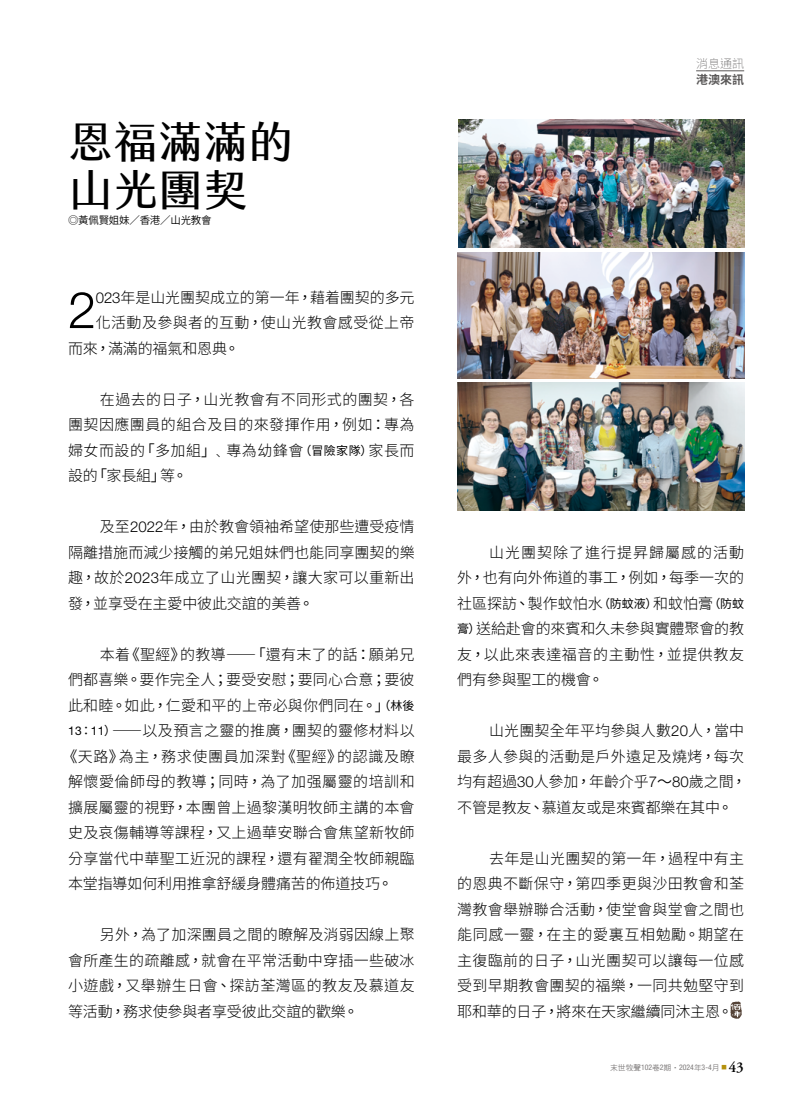
<style>
.page{position:relative;width:808px;height:1106px;background:#fff}
.page>*{position:absolute;margin:0;border:0;box-sizing:border-box;transform-origin:0 0}
.t1{font:300 50.7px "Helvetica Neue";color:#000}
.t2{font:42.75px/48px "jf jinxuan fresh 2.2 Medium";color:#000;scale:1.05 1}
.t3{font:300 15px/25.5px "Source Han Sans TC";letter-spacing:.02em;color:#000;text-align:justify}
.t4{font:300 15px "Source Han Sans TC";letter-spacing:-.01em;color:#000}
.t5{font:300 15px "Source Han Sans TC";letter-spacing:.045em;color:#000}
.t6{font:300 15px "Source Han Sans TC";letter-spacing:-.005em;color:#000}
.t7{font:600 15px "Adobe Garamond Pro";color:#000}
.t8{font:700 12px "Source Han Sans TC";color:#595757}
.t9{font:200 12px "Source Han Sans TC";color:#595757}
.t10{font:10.5px "Source Han Sans TC";letter-spacing:-.025em;color:#000}
.t11{font:condensed 7.65px "Helvetica Neue";color:#7d7a7a}
.s1{font-family:"Helvetica Neue"}
.s2{font-weight:400}
.s3{font-weight:400;font-size:12px}
.s4{font-family:"Helvetica Neue";font-weight:400;font-size:12px}
.s5{font-family:"DF Hei W5 WINP BF";font-stretch:normal}
.s6{font-family:"DF Hei W7 WINP BF";font-stretch:normal;font-size:6px;color:#b4910c}
</style>
<div class="page">
<svg style="left:730px;top:1001px;width:12px;height:17px"></svg>
<hr style="left:696px;top:71px;width:48px;height:1px;background:#595757">
<img style="left:458px;top:119px;width:286px;height:129px">
<img style="left:457px;top:252px;width:287px;height:126px">
<img style="left:457px;top:383px;width:287px;height:127px">
<h2 class="t2" style="left:68px;top:120px;width:216px">恩福滿滿的山光團契</h2>
<p class="t10" style="left:68px;top:214px;width:145px">◎黃佩賢姐妹／香港／山光教會</p>
<h1 class="t1" style="left:68px;top:279px;width:30px">2</h1>
<p class="t6" style="left:96px;top:288px;width:320px"><span class="s1">023</span>年是山光團契成立的第一年<span class="s2">，</span>藉着團契的多元</p>
<p class="t3" style="left:96px;top:310px;width:320px">化活動及參與者的互動<span class="s2">，</span>使山光教會感受從上帝</p>
<p class="t4" style="left:68px;top:339px;width:173px">而來<span class="s2">，</span>滿滿的福氣和恩典<span class="s2">。</span></p>
<p class="t3" style="left:68px;top:387px;width:348px;text-indent:32px">在過去的日子<span class="s2">，</span>山光教會有不同形式的團契<span class="s2">，</span>各團契因應團員的組合及目的來發揮作用<span class="s2">，</span>例如<span class="s2">：</span>專為婦女而設的<span class="s2">「</span>多加組<span class="s2">」</span>﹑專為幼鋒會<span class="s3">（冒險家隊）</span>家長而設的<span class="s2">「</span>家長組<span class="s2">」</span>等<span class="s2">。</span></p>
<p class="t3" style="left:68px;top:514px;width:348px;text-indent:32px">及至<span class="s1">2022</span>年<span class="s2">，</span>由於教會領袖希望使那些遭受疫情隔離措施而減少接觸的弟兄姐妹們也能同享團契的樂趣<span class="s2">，</span>故於<span class="s1">2023</span>年成立了山光團契<span class="s2">，</span>讓大家可以重新出發<span class="s2">，</span>並享受在主愛中彼此交誼的美善<span class="s2">。</span></p>
<p class="t3" style="left:100px;top:642px;width:316px">本着<span class="s2">《</span>聖經<span class="s2">》</span>的教導<span class="s2">⸺「</span>還有末了的話<span class="s2">：</span>願弟兄</p>
<p class="t3" style="left:68px;top:667px;width:348px">們都喜樂<span class="s2">。</span>要作完全人<span class="s2">；</span>要受安慰<span class="s2">；</span>要同心合意<span class="s2">；</span>要彼</p>
<p class="t3" style="left:68px;top:693px;width:348px">此和睦<span class="s2">。</span>如此<span class="s2">，</span>仁愛和平的上帝必與你們同在<span class="s2">。」</span><span class="s3">（林後</span></p>
<p class="t3" style="left:68px;top:718px;width:348px"><span class="s4">13</span><span class="s3">：</span><span class="s4">11</span><span class="s3">）</span><span class="s2">⸺</span>以及預言之靈的推廣<span class="s2">，</span>團契的靈修材料以</p>
<p class="t5" style="left:62px;top:747px;width:354px"><span class="s2">《</span>天路<span class="s2">》</span>為主<span class="s2">，</span>務求使團員加深對<span class="s2">《</span>聖經<span class="s2">》</span>的認識及瞭</p>
<p class="t3" style="left:68px;top:769px;width:348px">解懷愛倫師母的教導<span class="s2">；</span>同時<span class="s2">，</span>為了加强屬靈的培訓和</p>
<p class="t3" style="left:68px;top:795px;width:348px">擴展屬靈的視野<span class="s2">，</span>本團曾上過黎漢明牧師主講的本會</p>
<p class="t3" style="left:68px;top:820px;width:348px">史及哀傷輔導等課程<span class="s2">，</span>又上過華安聯合會焦望新牧師</p>
<p class="t3" style="left:68px;top:846px;width:348px">分享當代中華聖工近況的課程<span class="s2">，</span>還有翟潤全牧師親臨</p>
<p class="t4" style="left:68px;top:875px;width:326px">本堂指導如何利用推拿舒緩身體痛苦的佈道技巧<span class="s2">。</span></p>
<p class="t3" style="left:68px;top:922px;width:348px;text-indent:32px">另外<span class="s2">，</span>為了加深團員之間的瞭解及消弱因線上聚會所產生的疏離感<span class="s2">，</span>就會在平常活動中穿插一些破冰小遊戲<span class="s2">，</span>又舉辦生日會<span class="s2">、</span>探訪荃灣區的教友及慕道友等活動<span class="s2">，</span>務求使參與者享受彼此交誼的歡樂<span class="s2">。</span></p>
<p class="t9" style="left:696px;top:56px;width:49px">消息通訊</p>
<p class="t8" style="left:696px;top:72px;width:49px">港澳來訊</p>
<p class="t3" style="left:457px;top:540px;width:289px;text-indent:32px">山光團契除了進行提昇歸屬感的活動外<span class="s2">，</span>也有向外佈道的事工<span class="s2">，</span>例如<span class="s2">，</span>每季一次的社區探訪<span class="s2">、</span>製作蚊怕水<span class="s3">（防蚊液）</span>和蚊怕膏<span class="s3">（防蚊膏）</span>送給赴會的來賓和久未參與實體聚會的教友<span class="s2">，</span>以此來表達福音的主動性<span class="s2">，</span>並提供教友們有參與聖工的機會<span class="s2">。</span></p>
<p class="t3" style="left:457px;top:718px;width:291px;text-align:left;text-indent:32px">山光團契全年平均參與人數<span class="s1">20</span>人<span class="s2">，</span>當中最多人參與的活動是戶外遠足及燒烤<span class="s2">，</span>每次均有超過<span class="s1">30</span>人參加<span class="s2">，</span>年齡介乎<span class="s1">7</span><span class="s2">～</span><span class="s1">80</span>歲之間<span class="s2">，</span>不管是教友<span class="s2">、</span>慕道友或是來賓都樂在其中<span class="s2">。</span></p>
<p class="t3" style="left:457px;top:846px;width:289px;text-indent:32px">去年是山光團契的第一年<span class="s2">，</span>過程中有主的恩典不斷保守<span class="s2">，</span>第四季更與沙田教會和荃灣教會舉辦聯合活動<span class="s2">，</span>使堂會與堂會之間也能同感一靈<span class="s2">，</span>在主的愛裏互相勉勵<span class="s2">。</span>期望在主復臨前的日子<span class="s2">，</span>山光團契可以讓每一位感受到早期教會團契的福樂<span class="s2">，</span>一同共勉堅守到耶和華的日子<span class="s2">，</span>將來在天家繼續同沐主恩<span class="s2">。</span></p>
<p class="t11" style="left:610px;top:1062px;width:118px"><span class="s5">末世牧聲</span>102<span class="s5">卷</span>2<span class="s5">期‧</span>2024<span class="s5">年</span>3-4<span class="s5">月</span> <span class="s6">■</span></p>
<p class="t7" style="left:729px;top:1058px;width:17px">43</p>
</div>
